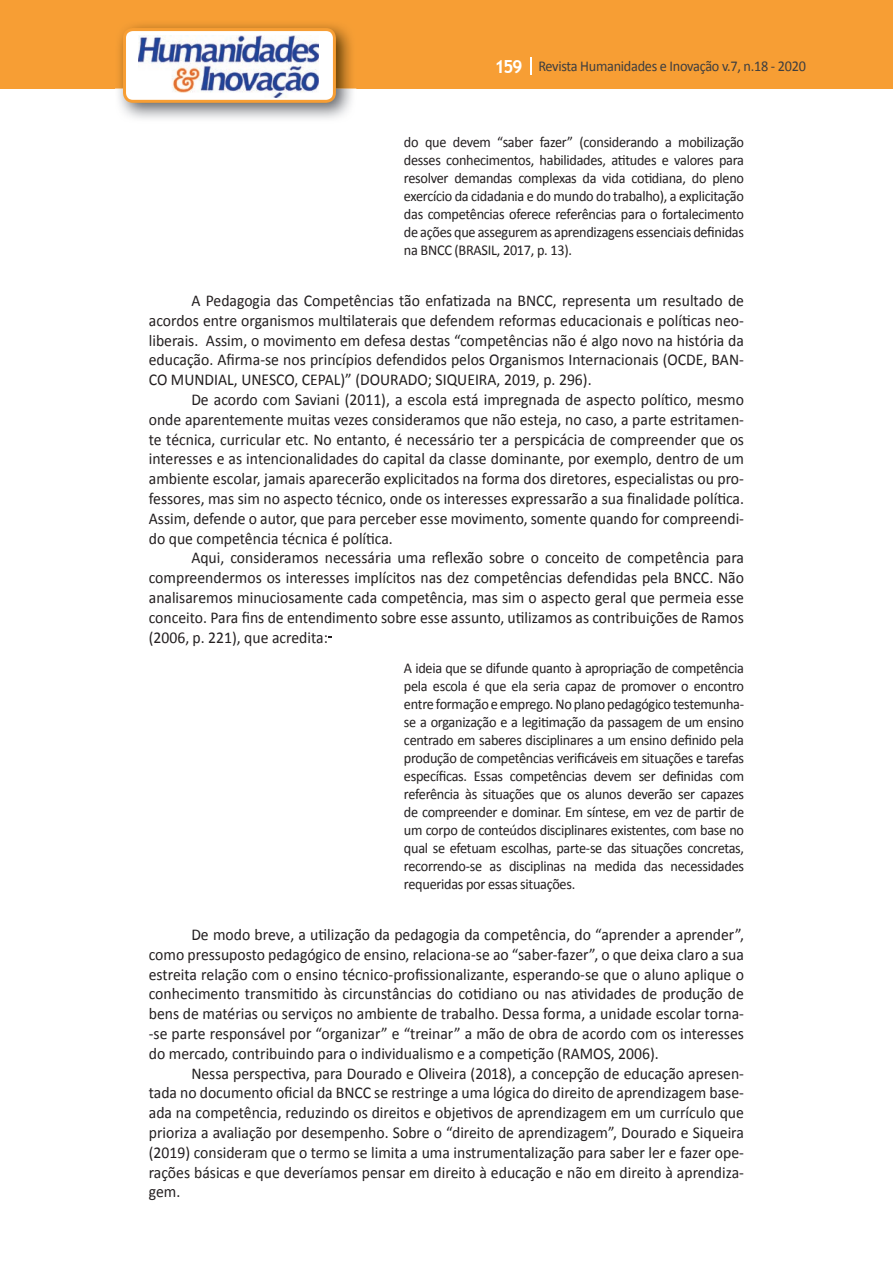
<style>
.page{position:relative;width:893px;height:1263px;background:#fff}
.page>*{position:absolute;margin:0;border:0;box-sizing:border-box;transform-origin:0 0}
.t1{font:16.5px/19.8px "Calibri";color:#231f20;text-align:justify;scale:.95 1}
.t2{font:15px/18px "Calibri";letter-spacing:-.02em;color:#231f20;text-align:justify;scale:.95 1}
.t3{font:15px "Calibri";letter-spacing:-.02em;color:#3e3e3f;scale:.95 1}
.s1{font-family:"Trebuchet MS";font-weight:700;font-size:18px;color:#fff}
</style>
<div class="page">
<div style="left:0;top:0;width:893px;height:88px;background:#f79e34"></div>
<svg style="left:530px;top:57px;width:2px;height:18px"></svg>
<img style="left:115px;top:24px;width:241px;height:95px">
<svg style="left:123px;top:28px;width:213px;height:75px"></svg>
<p class="t3" style="left:495px;top:57px;width:329px"><span class="s1">159</span> Revista Humanidades e Inovação v.7, n.18 - 2020</p>
<p class="t2" style="left:404px;top:133px;width:360px">do que devem “saber fazer” (considerando a mobilização desses conhecimentos, habilidades, atitudes e valores para resolver demandas complexas da vida cotidiana, do pleno exercício da cidadania e do mundo do trabalho), a explicitação das competências oferece referências para o fortalecimento de ações que assegurem as aprendizagens essenciais definidas na BNCC (BRASIL, 2017, p. 13).</p>
<p class="t1" style="left:149px;top:291px;width:628px;text-indent:43px">A Pedagogia das Competências tão enfatizada na BNCC, representa um resultado de acordos entre organismos multilaterais que defendem reformas educacionais e políticas neo&shy;liberais. Assim, o movimento em defesa destas “competências não é algo novo na história da educação. Afirma-se nos princípios defendidos pelos Organismos Internacionais (OCDE, BAN-CO MUNDIAL, UNESCO, CEPAL)” (DOURADO; SIQUEIRA, 2019, p. 296).</p>
<p class="t1" style="left:149px;top:390px;width:628px;text-indent:43px">De acordo com Saviani (2011), a escola está impregnada de aspecto político, mesmo onde aparentemente muitas vezes consideramos que não esteja, no caso, a parte estritamen&shy;te técnica, curricular etc. No entanto, é necessário ter a perspicácia de compreender que os interesses e as intencionalidades do capital da classe dominante, por exemplo, dentro de um ambiente escolar, jamais aparecerão explicitados na forma dos diretores, especialistas ou pro&shy;fessores, mas sim no aspecto técnico, onde os interesses expressarão a sua finalidade política.<br>Assim, defende o autor, que para perceber esse movimento, somente quando for compreendi&shy;do que competência técnica é política.</p>
<p class="t1" style="left:149px;top:548px;width:628px;text-indent:43px">Aqui, consideramos necessária uma reflexão sobre o conceito de competência para compreendermos os interesses implícitos nas dez competências defendidas pela BNCC. Não analisaremos minuciosamente cada competência, mas sim o aspecto geral que permeia esse conceito. Para fins de entendimento sobre esse assunto, utilizamos as contribuições de Ramos (2006, p. 221), que acredita:</p>
<p class="t2" style="left:404px;top:659px;width:360px">A ideia que se difunde quanto à apropriação de competência pela escola é que ela seria capaz de promover o encontro entre formação e emprego. No plano pedagógico testemunha&shy;se a organização e a legitimação da passagem de um ensino centrado em saberes disciplinares a um ensino definido pela produção de competências verificáveis em situações e tarefas específicas. Essas competências devem ser definidas com referência às situações que os alunos deverão ser capazes de compreender e dominar. Em síntese, em vez de partir de um corpo de conteúdos disciplinares existentes, com base no qual se efetuam escolhas, parte-se das situações concretas, recorrendo-se as disciplinas na medida das necessidades requeridas por essas situações.</p>
<p class="t1" style="left:149px;top:924px;width:628px;text-indent:43px">De modo breve, a utilização da pedagogia da competência, do “aprender a aprender”, como pressuposto pedagógico de ensino, relaciona-se ao “saber-fazer”, o que deixa claro a sua estreita relação com o ensino técnico-profissionalizante, esperando-se que o aluno aplique o conhecimento transmitido às circunstâncias do cotidiano ou nas atividades de produção de bens de matérias ou serviços no ambiente de trabalho. Dessa forma, a unidade escolar torna--se parte responsável por “organizar” e “treinar” a mão de obra de acordo com os interesses do mercado, contribuindo para o individualismo e a competição (RAMOS, 2006).</p>
<p class="t1" style="left:149px;top:1063px;width:628px;text-indent:43px">Nessa perspectiva, para Dourado e Oliveira (2018), a concepção de educação apresen&shy;tada no documento oficial da BNCC se restringe a uma lógica do direito de aprendizagem base&shy;ada na competência, reduzindo os direitos e objetivos de aprendizagem em um currículo que prioriza a avaliação por desempenho. Sobre o “direito de aprendizagem”, Dourado e Siqueira (2019) consideram que o termo se limita a uma instrumentalização para saber ler e fazer ope&shy;rações básicas e que deveríamos pensar em direito à educação e não em direito à aprendiza&shy;gem.</p>
</div>
